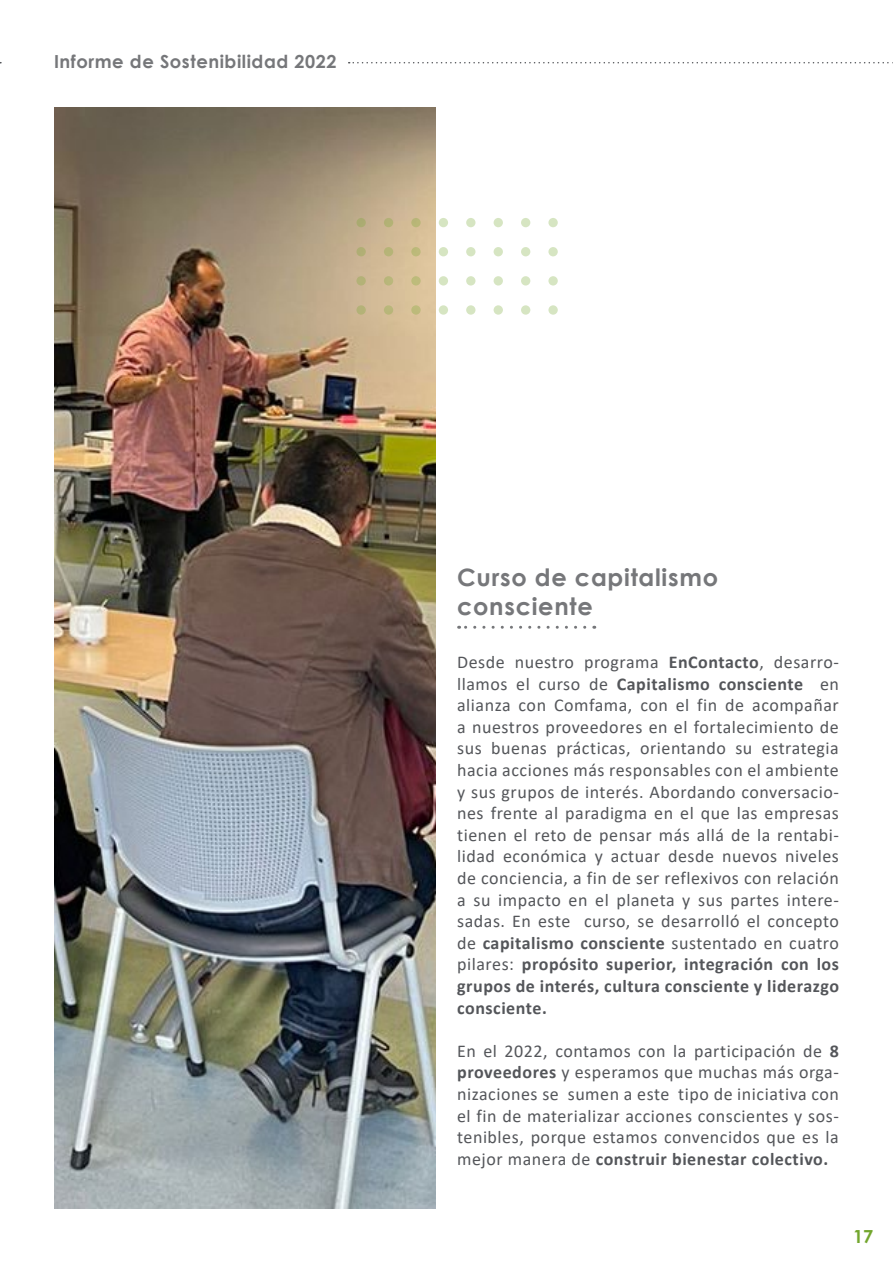
<style>
.page{position:relative;width:893px;height:1263px;background:#fff}
.page>*{position:absolute;margin:0;border:0;box-sizing:border-box;transform-origin:0 0}
.t1{font:700 24px/28.8px "Century Gothic";letter-spacing:.03em;color:#76777a}
.t2{font:18px/21.6px "Calibri";letter-spacing:.03em;color:#54565a;text-align:justify}
.t3{font:700 18px "Century Gothic";letter-spacing:.03em;color:#76777a}
.t4{font:700 18px "Century Gothic";color:#73a62e}
.s1{font-weight:700}
</style>
<div class="page">
<svg style="left:349px;top:62px;width:544px;height:1px"></svg>
<svg style="left:459px;top:626px;width:126px;height:3px"></svg>
<img style="left:54px;top:107px;width:382px;height:1102px">
<div style="left:356px;top:218px;width:10px;height:9px;background:#aaab71;border-radius:50%"></div>
<div style="left:384px;top:218px;width:9px;height:9px;background:#b3b175;border-radius:50%"></div>
<div style="left:411px;top:218px;width:10px;height:9px;background:#b8b777;border-radius:50%"></div>
<div style="left:439px;top:218px;width:9px;height:9px;background:#d6e5c2;border-radius:50%"></div>
<div style="left:466px;top:218px;width:9px;height:9px;background:#d6e5c2;border-radius:50%"></div>
<div style="left:494px;top:218px;width:9px;height:9px;background:#d6e5c2;border-radius:50%"></div>
<div style="left:521px;top:218px;width:9px;height:9px;background:#d6e5c2;border-radius:50%"></div>
<svg style="left:548px;top:218px;width:10px;height:9px"></svg>
<div style="left:356px;top:247px;width:10px;height:9px;background:#b0ae74;border-radius:50%"></div>
<div style="left:384px;top:247px;width:9px;height:9px;background:#b6b477;border-radius:50%"></div>
<div style="left:411px;top:247px;width:10px;height:9px;background:#bcb97a;border-radius:50%"></div>
<div style="left:439px;top:247px;width:9px;height:9px;background:#d6e5c2;border-radius:50%"></div>
<div style="left:466px;top:247px;width:9px;height:9px;background:#d6e5c2;border-radius:50%"></div>
<div style="left:494px;top:247px;width:9px;height:9px;background:#d6e5c2;border-radius:50%"></div>
<div style="left:521px;top:247px;width:9px;height:9px;background:#d6e5c2;border-radius:50%"></div>
<div style="left:548px;top:247px;width:10px;height:9px;background:#d6e5c2;border-radius:50%"></div>
<svg style="left:356px;top:276px;width:10px;height:10px"></svg>
<div style="left:384px;top:276px;width:9px;height:10px;background:#b9b77a;border-radius:50%"></div>
<svg style="left:411px;top:276px;width:10px;height:10px"></svg>
<svg style="left:439px;top:276px;width:9px;height:10px"></svg>
<div style="left:466px;top:276px;width:9px;height:10px;background:#d6e5c2;border-radius:50%"></div>
<div style="left:494px;top:276px;width:9px;height:10px;background:#d6e5c2;border-radius:50%"></div>
<svg style="left:521px;top:276px;width:9px;height:10px"></svg>
<svg style="left:548px;top:276px;width:10px;height:10px"></svg>
<svg style="left:356px;top:305px;width:10px;height:10px"></svg>
<div style="left:384px;top:305px;width:9px;height:10px;background:#b8b67a;border-radius:50%"></div>
<svg style="left:411px;top:305px;width:10px;height:10px"></svg>
<svg style="left:439px;top:305px;width:9px;height:10px"></svg>
<svg style="left:466px;top:305px;width:9px;height:10px"></svg>
<svg style="left:494px;top:305px;width:9px;height:10px"></svg>
<svg style="left:521px;top:305px;width:9px;height:10px"></svg>
<svg style="left:548px;top:305px;width:10px;height:10px"></svg>
<p class="t3" style="left:54px;top:47px;width:284px">Informe de Sostenibilidad 2022</p>
<h1 class="t1" style="left:457px;top:561px;width:262px">Curso de capitalismo consciente</h1>
<p class="t2" style="left:457px;top:651px;width:383px">Desde nuestro programa <span class="s1">EnContacto</span>, desarro&shy;llamos el curso de <span class="s1">Capitalismo consciente</span> en alianza con Comfama, con el fin de acompañar a nuestros proveedores en el fortalecimiento de sus buenas prácticas, orientando su estrategia hacia acciones más responsables con el ambiente y sus grupos de interés. Abordando conversacio&shy;nes frente al paradigma en el que las empresas tienen el reto de pensar más allá de la rentabi&shy;lidad económica y actuar desde nuevos niveles de conciencia, a fin de ser reflexivos con relación a su impacto en el planeta y sus partes intere&shy;sadas. En este curso, se desarrolló el concepto de <span class="s1">capitalismo consciente</span> sustentado en cuatro pilares: <span class="s1">propósito superior, integración con los grupos de interés, cultura consciente y liderazgo consciente.</span></p>
<p class="t2" style="left:457px;top:1039px;width:383px">En el 2022, contamos con la participación de <span class="s1">8 proveedores</span> y esperamos que muchas más orga&shy;nizaciones se sumen a este tipo de iniciativa con el fin de materializar acciones conscientes y sos&shy;tenibles, porque estamos convencidos que es la mejor manera de <span class="s1">construir bienestar colectivo.</span></p>
<p class="t4" style="left:853px;top:1222px;width:22px">17</p>
</div>
